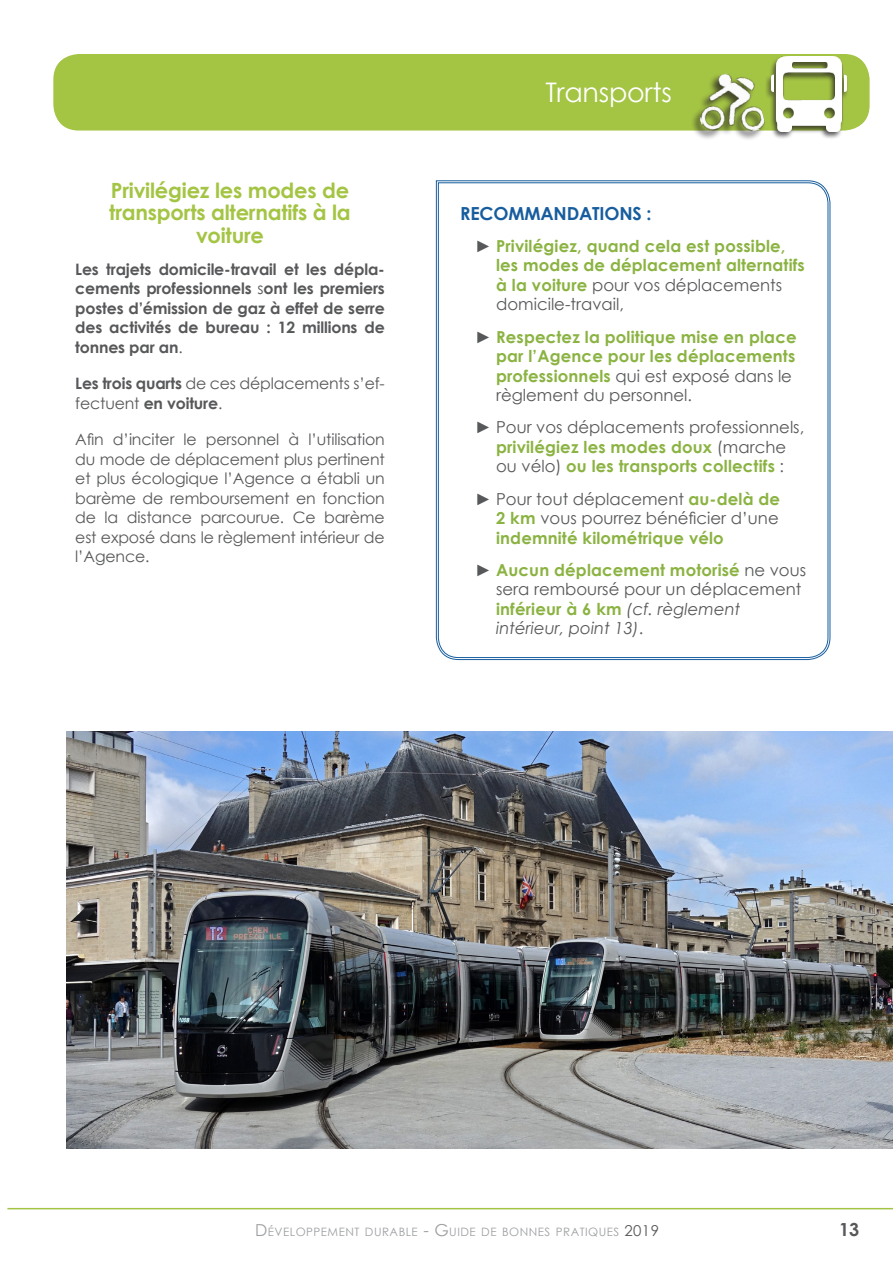
<style>
.page{position:relative;width:893px;height:1263px;background:#fff}
.page>*{position:absolute;margin:0;border:0;box-sizing:border-box;transform-origin:0 0}
.t1{font:27px "Century Gothic";letter-spacing:-.01em;color:#fff}
.t2{font:700 21px/22.5px "Century Gothic";letter-spacing:-.01em;color:#a4c444;text-align:center}
.t3{font:700 18px "Century Gothic";letter-spacing:-.01em;color:#175d9e}
.t4{font:700 18px "Century Gothic";color:#57585a}
.t5{font:16.5px/19.5px "Century Gothic";color:#57585a;text-align:center}
.t6{font:700 16.5px/19.5px "Century Gothic";letter-spacing:.01em;color:#8bb342}
.t7{font:15.75px/19.5px "Century Gothic";letter-spacing:-.01em;color:#57585a}
.t8{font:700 15.75px/19.5px "Century Gothic";letter-spacing:-.01em;color:#57585a;text-align:justify}
.t9{font:11.55px "Century Gothic";letter-spacing:.045em;color:#9d9fa2}
.s1{font-weight:400}
.s2{font-weight:700}
.s3{font-weight:400;color:#57585a}
.s4{font-weight:700;color:#8bb342}
.s5{font-style:italic}
.s6{font-size:16.5px}
.s7{font-size:15px;color:#57585a}
</style>
<div class="page">
<div style="left:53px;top:54px;width:817px;height:77px;background:#a4c444;border-radius:26px"></div>
<hr style="left:7px;top:1208px;width:886px;height:1px;background:#a4c444">
<img style="left:67px;top:731px;width:826px;height:418px">
<svg style="left:437px;top:182px;width:392px;height:476px"></svg>
<div style="left:764px;top:55px;width:85px;height:85px;background:#231f20;opacity:.75"></div>
<img style="left:772px;top:57px;width:75px;height:75px">
<img style="left:691px;top:68px;width:75px;height:72px">
<p class="t2" style="left:109px;top:178px;width:243px">Privilégiez les modes de transports alternatifs à la voiture</p>
<p class="t8" style="left:75px;top:259px;width:311px">Les trajets domicile-travail et les dépla&shy;cements professionnels <span class="s1">s</span>ont les premiers postes d’émission de gaz à effet de serre des activités de bureau : 12 millions de tonnes par an<span class="s1">.</span></p>
<p class="t7" style="left:75px;top:374px;width:311px"><span class="s2">Les trois quarts</span> de ces déplacements s’ef&shy;fectuent <span class="s2">en voiture</span>.</p>
<p class="t7" style="left:75px;top:430px;width:311px;text-align:justify">Afin d’inciter le personnel à l’utilisation du mode de déplacement plus pertinent et plus écologique l’Agence a établi un barème de remboursement en fonction de la distance parcourue. Ce barème est exposé dans le règlement intérieur de l’Agence.</p>
<h1 class="t1" style="left:545px;top:74px;width:128px">Transports</h1>
<p class="t3" style="left:460px;top:199px;width:193px">RECOMMANDATIONS :</p>
<p class="t6" style="left:496px;top:235px;width:310px;text-indent:-21px"><span class="s3">►</span> Privilégiez, quand cela est possible, les modes de déplacement alternatifs à la voiture <span class="s3">pour vos déplacements domicile-travail,</span></p>
<p class="t6" style="left:496px;top:326px;width:302px;text-indent:-21px"><span class="s3">►</span> Respectez la politique mise en place par l’Agence pour les déplacements professionnels <span class="s3">qui est exposé dans le règlement du personnel.</span></p>
<p class="t5" style="left:475px;top:417px;width:331px">► Pour vos déplacements professionnels, <span class="s4">privilégiez les modes doux</span> (marche<br>ou vélo) <span class="s4">ou les transports collectifs</span> :</p>
<p class="t5" style="left:496px;top:489px;width:285px;text-align:justify;text-indent:-21px">► Pour tout déplacement <span class="s4">au-delà de 2 km</span> vous pourrez bénéficier d’une <span class="s4">indemnité kilométrique vélo</span></p>
<p class="t5" style="left:496px;top:560px;width:312px;text-align:left;text-indent:-21px">► <span class="s4">Aucun déplacement motorisé</span> ne vous sera remboursé pour un déplacement <span class="s4">inférieur à 6 km</span> <span class="s5">(cf. règlement intérieur, point 13)</span>.</p>
<p class="t9" style="left:255px;top:1224px;width:405px"><span class="s6">D</span>ÉVELOPPEMENT DURABLE <span class="s6">- G</span>UIDE DE BONNES PRATIQUES <span class="s7">2019</span></p>
<p class="t4" style="left:839px;top:1216px;width:22px">13</p>
</div>
